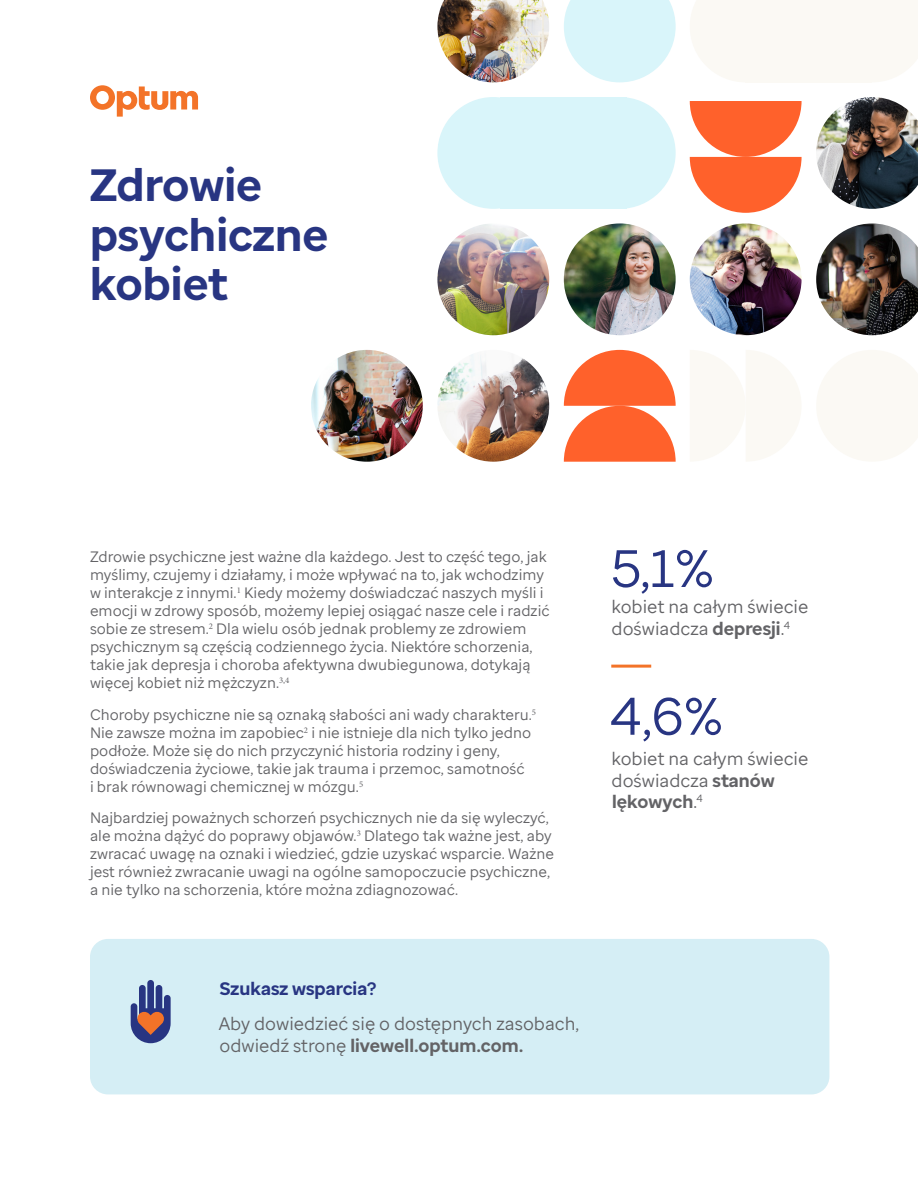
<style>
.page{position:relative;width:918px;height:1188px;background:#fff}
.page>*{position:absolute;margin:0;border:0;box-sizing:border-box;transform-origin:0 0}
.t1{font:52.5px "Optum Sans";color:#283582}
.t2{font:700 45px/49.5px "Optum Sans";color:#283582}
.t3{font:18px/21.6px "Optum Sans";color:#636366}
.t4{font:700 18px "Optum Sans";color:#283582}
.t5{font:15px/18px "Optum Sans";color:#636366}
.s1{font-weight:700}
</style>
<div class="page">
<svg style="left:90px;top:85px;width:108px;height:32px"></svg>
<hr style="left:611px;top:665px;width:40px;height:3px;background:#f37328">
<div style="left:90px;top:939px;width:739px;height:155px;background:#d5eef5;border-radius:18px"></div>
<svg style="left:131px;top:980px;width:40px;height:63px"></svg>
<img style="left:311px;top:350px;width:112px;height:112px;border-radius:56px">
<img style="left:437px;top:223px;width:112px;height:112px;border-radius:56px">
<img style="left:437px;top:350px;width:112px;height:112px;border-radius:56px">
<img style="left:564px;top:223px;width:112px;height:112px;border-radius:56px">
<svg style="left:564px;top:350px;width:112px;height:112px"></svg>
<svg style="left:690px;top:101px;width:112px;height:112px"></svg>
<svg style="left:690px;top:350px;width:111px;height:111px"></svg>
<img style="left:437px;top:0;width:112px;height:82px">
<svg style="left:564px;top:0;width:112px;height:82px"></svg>
<div style="left:437px;top:97px;width:112px;height:112px;background:#d9f5fa;border-radius:50%"></div>
<div style="left:564px;top:97px;width:112px;height:112px;background:#d9f5fa;border-radius:50%"></div>
<img style="left:690px;top:223px;width:112px;height:112px;border-radius:56px">
<img style="left:816px;top:223px;width:102px;height:112px">
<svg style="left:817px;top:350px;width:101px;height:111px"></svg>
<img style="left:816px;top:97px;width:102px;height:112px">
<div style="left:501px;top:97px;width:126px;height:112px;background:#d9f5fa"></div>
<svg style="left:690px;top:0;width:56px;height:82px"></svg>
<svg style="left:872px;top:0;width:46px;height:82px"></svg>
<div style="left:746px;top:0;width:126px;height:82px;background:#fbf9f4"></div>
<p class="t2" style="left:90px;top:161px;width:240px">Zdrowie psychiczne kobiet</p>
<p class="t5" style="left:90px;top:548px;width:461px">Zdrowie psychiczne jest ważne dla każdego. Jest to część tego, jak myślimy, czujemy i działamy, i może wpływać na to, jak wchodzimy w interakcje z innymi.<sup>1</sup> Kiedy możemy doświadczać naszych myśli i emocji w zdrowy sposób, możemy lepiej osiągać nasze cele i radzić sobie ze stresem.<sup>2</sup> Dla wielu osób jednak problemy ze zdrowiem psychicznym są częścią codziennego życia. Niektóre schorzenia, takie jak depresja i choroba afektywna dwubiegunowa, dotykają więcej kobiet niż mężczyzn.<sup>3,4</sup></p>
<p class="t5" style="left:90px;top:706px;width:448px">Choroby psychiczne nie są oznaką słabości ani wady charakteru.<sup>5<br></sup>Nie zawsze można im zapobiec<sup>2</sup> i nie istnieje dla nich tylko jedno podłoże. Może się do nich przyczynić historia rodziny i geny, doświadczenia życiowe, takie jak trauma i przemoc, samotność<br>i brak równowagi chemicznej w mózgu.<sup>5</sup></p>
<p class="t5" style="left:90px;top:809px;width:466px">Najbardziej poważnych schorzeń psychicznych nie da się wyleczyć, ale można dążyć do poprawy objawów.<sup>3</sup> Dlatego tak ważne jest, aby zwracać uwagę na oznaki i wiedzieć, gdzie uzyskać wsparcie. Ważne jest również zwracanie uwagi na ogólne samopoczucie psychiczne, a nie tylko na schorzenia, które można zdiagnozować.</p>
<p class="t1" style="left:611px;top:534px;width:104px">5,1%</p>
<p class="t3" style="left:611px;top:596px;width:198px">kobiet na całym świecie doświadcza <span class="s1">depresji</span>.<sup>4</sup></p>
<p class="t1" style="left:610px;top:682px;width:115px">4,6%</p>
<p class="t3" style="left:611px;top:748px;width:198px">kobiet na całym świecie doświadcza <span class="s1">stanów lękowych</span>.<sup>4</sup></p>
<p class="t4" style="left:220px;top:977px;width:158px">Szukasz wsparcia?</p>
<p class="t3" style="left:219px;top:1013px;width:362px">Aby dowiedzieć się o dostępnych zasobach, odwiedź stronę <span class="s1">livewell.optum.com.</span></p>
</div>
